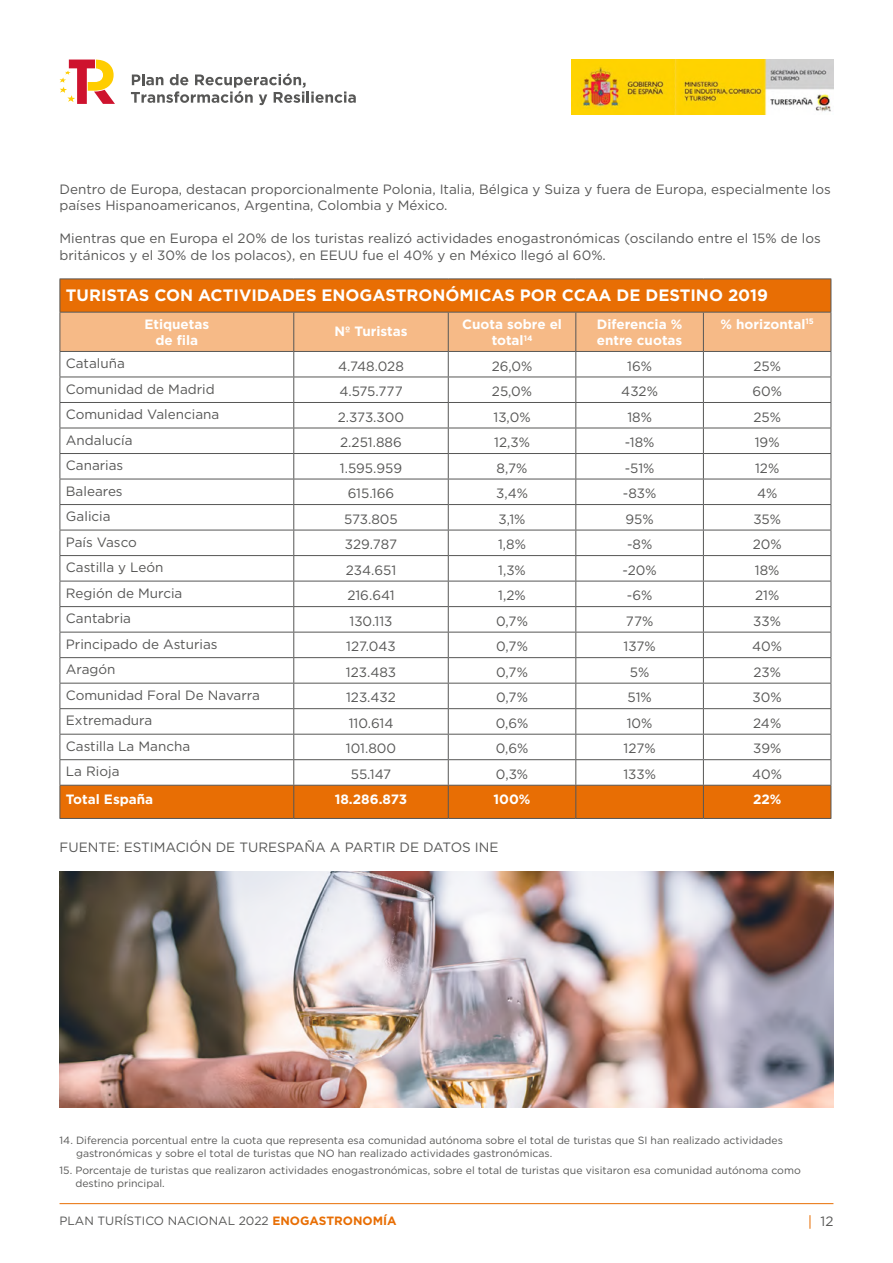
<style>
.page{position:relative;width:893px;height:1263px;background:#fff}
.page>*{position:absolute;margin:0;border:0;box-sizing:border-box;transform-origin:0 0}
.t1{font:700 16.5px "Gotham";color:#fff}
.t2{font:13.5px/16.5px "Gotham";color:#575756}
.t3{font:700 13.5px/16.5px "Gotham";color:#fff;text-align:center}
.t4{font:12px "Gotham";color:#575756}
.t5{font:10.5px/13.5px "Gotham";color:#575756}
.s1{font-weight:700;color:#e86e04}
</style>
<div class="page">
<svg style="left:810px;top:1215px;width:1px;height:14px"></svg>
<hr style="left:60px;top:1203px;width:773px;height:1px;background:#e86e04">
<img style="left:571px;top:60px;width:262px;height:54px">
<svg style="left:131px;top:73px;width:225px;height:32px"></svg>
<svg style="left:60px;top:60px;width:55px;height:44px"></svg>
<div style="left:61px;top:280px;width:770px;height:538px;background:#e86e04"></div>
<hr style="left:60px;top:279px;width:234px;height:1px;background:#575756">
<hr style="left:60px;top:279px;width:1px;height:33px;background:#575756">
<hr style="left:294px;top:279px;width:154px;height:1px;background:#575756">
<hr style="left:448px;top:279px;width:128px;height:1px;background:#575756">
<hr style="left:576px;top:279px;width:127px;height:1px;background:#575756">
<hr style="left:703px;top:279px;width:128px;height:1px;background:#575756">
<hr style="left:831px;top:279px;width:1px;height:33px;background:#575756">
<svg style="left:60px;top:312px;width:772px;height:473px"></svg>
<hr style="left:60px;top:785px;width:234px;height:1px;background:#575756">
<hr style="left:60px;top:785px;width:1px;height:33px;background:#575756">
<hr style="left:294px;top:785px;width:154px;height:1px;background:#575756">
<hr style="left:293px;top:785px;width:1px;height:33px;background:#575756">
<hr style="left:448px;top:785px;width:128px;height:1px;background:#575756">
<hr style="left:448px;top:785px;width:1px;height:33px;background:#575756">
<hr style="left:576px;top:785px;width:127px;height:1px;background:#575756">
<hr style="left:575px;top:785px;width:1px;height:33px;background:#575756">
<hr style="left:703px;top:785px;width:128px;height:1px;background:#575756">
<hr style="left:703px;top:785px;width:1px;height:33px;background:#575756">
<hr style="left:831px;top:785px;width:1px;height:33px;background:#575756">
<hr style="left:60px;top:818px;width:234px;height:1px;background:#575756">
<hr style="left:294px;top:818px;width:154px;height:1px;background:#575756">
<hr style="left:448px;top:818px;width:128px;height:1px;background:#575756">
<hr style="left:576px;top:818px;width:127px;height:1px;background:#575756">
<hr style="left:703px;top:818px;width:128px;height:1px;background:#575756">
<img style="left:60px;top:872px;width:773px;height:235px">
<p class="t2" style="left:60px;top:180px;width:773px">Dentro de Europa, destacan proporcionalmente Polonia, Italia, Bélgica y Suiza y fuera de Europa, especialmente los países Hispanoamericanos, Argentina, Colombia y México.</p>
<p class="t2" style="left:60px;top:230px;width:763px">Mientras que en Europa el 20% de los turistas realizó actividades enogastronómicas (oscilando entre el 15% de los británicos y el 30% de los polacos), en EEUU fue el 40% y en México llegó al 60%.</p>
<p class="t1" style="left:66px;top:284px;width:704px">TURISTAS CON ACTIVIDADES ENOGASTRONÓMICAS POR CCAA DE DESTINO 2019</p>
<p class="t3" style="left:144px;top:316px;width:66px">Etiquetas de fila</p>
<p class="t3" style="left:334px;top:323px;width:75px">Nº Turistas</p>
<p class="t3" style="left:462px;top:316px;width:101px">Cuota sobre el total<sup>14</sup></p>
<p class="t3" style="left:597px;top:316px;width:87px;text-align:left">Diferencia % entre cuotas</p>
<p class="t3" style="left:720px;top:316px;width:95px">% horizontal<sup>15</sup></p>
<p class="t2" style="left:66px;top:355px;width:60px">Cataluña</p>
<p class="t2" style="left:338px;top:357px;width:67px">4.748.028</p>
<p class="t2" style="left:492px;top:357px;width:42px">26,0%</p>
<p class="t2" style="left:627px;top:357px;width:26px">16%</p>
<p class="t2" style="left:753px;top:357px;width:29px">25%</p>
<p class="t2" style="left:66px;top:380px;width:150px">Comunidad de Madrid</p>
<p class="t2" style="left:339px;top:383px;width:65px">4.575.777</p>
<p class="t2" style="left:492px;top:383px;width:42px">25,0%</p>
<p class="t2" style="left:621px;top:383px;width:38px">432%</p>
<p class="t2" style="left:752px;top:383px;width:31px">60%</p>
<p class="t2" style="left:66px;top:406px;width:155px">Comunidad Valenciana</p>
<p class="t2" style="left:338px;top:408px;width:68px">2.373.300</p>
<p class="t2" style="left:493px;top:408px;width:39px">13,0%</p>
<p class="t2" style="left:627px;top:408px;width:26px">18%</p>
<p class="t2" style="left:753px;top:408px;width:29px">25%</p>
<p class="t2" style="left:66px;top:431px;width:68px">Andalucía</p>
<p class="t2" style="left:340px;top:434px;width:63px">2.251.886</p>
<p class="t2" style="left:494px;top:434px;width:37px">12,3%</p>
<p class="t2" style="left:625px;top:434px;width:31px">-18%</p>
<p class="t2" style="left:755px;top:434px;width:26px">19%</p>
<p class="t2" style="left:66px;top:457px;width:59px">Canarias</p>
<p class="t2" style="left:340px;top:459px;width:64px">1.595.959</p>
<p class="t2" style="left:497px;top:459px;width:32px">8,7%</p>
<p class="t2" style="left:625px;top:459px;width:31px">-51%</p>
<p class="t2" style="left:755px;top:459px;width:26px">12%</p>
<p class="t2" style="left:66px;top:482px;width:58px">Baleares</p>
<p class="t2" style="left:348px;top:485px;width:48px">615.166</p>
<p class="t2" style="left:496px;top:485px;width:33px">3,4%</p>
<p class="t2" style="left:623px;top:485px;width:35px">-83%</p>
<p class="t2" style="left:757px;top:485px;width:22px">4%</p>
<p class="t2" style="left:66px;top:508px;width:46px">Galicia</p>
<p class="t2" style="left:344px;top:510px;width:55px">573.805</p>
<p class="t2" style="left:499px;top:510px;width:28px">3,1%</p>
<p class="t2" style="left:625px;top:510px;width:30px">95%</p>
<p class="t2" style="left:753px;top:510px;width:29px">35%</p>
<p class="t2" style="left:66px;top:533px;width:72px">País Vasco</p>
<p class="t2" style="left:345px;top:536px;width:54px">329.787</p>
<p class="t2" style="left:498px;top:536px;width:29px">1,8%</p>
<p class="t2" style="left:627px;top:536px;width:27px">-8%</p>
<p class="t2" style="left:753px;top:536px;width:30px">20%</p>
<p class="t2" style="left:66px;top:559px;width:99px">Castilla y León</p>
<p class="t2" style="left:346px;top:561px;width:52px">234.651</p>
<p class="t2" style="left:498px;top:561px;width:29px">1,3%</p>
<p class="t2" style="left:622px;top:561px;width:36px">-20%</p>
<p class="t2" style="left:755px;top:561px;width:26px">18%</p>
<p class="t2" style="left:66px;top:584px;width:118px">Región de Murcia</p>
<p class="t2" style="left:347px;top:587px;width:49px">216.641</p>
<p class="t2" style="left:498px;top:587px;width:29px">1,2%</p>
<p class="t2" style="left:627px;top:587px;width:27px">-6%</p>
<p class="t2" style="left:755px;top:587px;width:26px">21%</p>
<p class="t2" style="left:66px;top:610px;width:67px">Cantabria</p>
<p class="t2" style="left:349px;top:612px;width:45px">130.113</p>
<p class="t2" style="left:496px;top:612px;width:33px">0,7%</p>
<p class="t2" style="left:626px;top:612px;width:29px">77%</p>
<p class="t2" style="left:753px;top:612px;width:29px">33%</p>
<p class="t2" style="left:66px;top:635px;width:153px">Principado de Asturias</p>
<p class="t2" style="left:346px;top:638px;width:51px">127.043</p>
<p class="t2" style="left:496px;top:638px;width:33px">0,7%</p>
<p class="t2" style="left:624px;top:638px;width:34px">137%</p>
<p class="t2" style="left:752px;top:638px;width:31px">40%</p>
<p class="t2" style="left:66px;top:661px;width:51px">Aragón</p>
<p class="t2" style="left:346px;top:663px;width:52px">123.483</p>
<p class="t2" style="left:496px;top:663px;width:33px">0,7%</p>
<p class="t2" style="left:630px;top:663px;width:21px">5%</p>
<p class="t2" style="left:753px;top:663px;width:29px">23%</p>
<p class="t2" style="left:66px;top:686px;width:195px">Comunidad Foral De Navarra</p>
<p class="t2" style="left:346px;top:689px;width:51px">123.432</p>
<p class="t2" style="left:496px;top:689px;width:33px">0,7%</p>
<p class="t2" style="left:627px;top:689px;width:26px">51%</p>
<p class="t2" style="left:753px;top:689px;width:31px">30%</p>
<p class="t2" style="left:66px;top:712px;width:88px">Extremadura</p>
<p class="t2" style="left:349px;top:714px;width:46px">110.614</p>
<p class="t2" style="left:496px;top:714px;width:34px">0,6%</p>
<p class="t2" style="left:627px;top:714px;width:27px">10%</p>
<p class="t2" style="left:753px;top:714px;width:30px">24%</p>
<p class="t2" style="left:66px;top:737px;width:126px">Castilla La Mancha</p>
<p class="t2" style="left:346px;top:740px;width:52px">101.800</p>
<p class="t2" style="left:496px;top:740px;width:34px">0,6%</p>
<p class="t2" style="left:624px;top:740px;width:34px">127%</p>
<p class="t2" style="left:753px;top:740px;width:30px">39%</p>
<p class="t2" style="left:66px;top:763px;width:55px">La Rioja</p>
<p class="t2" style="left:351px;top:765px;width:42px">55.147</p>
<p class="t2" style="left:496px;top:765px;width:34px">0,3%</p>
<p class="t2" style="left:623px;top:765px;width:34px">133%</p>
<p class="t2" style="left:752px;top:765px;width:31px">40%</p>
<p class="t3" style="left:66px;top:791px;width:89px">Total España</p>
<p class="t3" style="left:335px;top:791px;width:74px">18.286.873</p>
<p class="t3" style="left:494px;top:791px;width:39px">100%</p>
<p class="t3" style="left:753px;top:791px;width:30px">22%</p>
<p class="t2" style="left:60px;top:838px;width:440px">FUENTE: ESTIMACIÓN DE TURESPAÑA A PARTIR DE DATOS INE</p>
<p class="t5" style="left:76px;top:1133px;width:708px;text-indent:-17px">14. Diferencia porcentual entre la cuota que representa esa comunidad autónoma sobre el total de turistas que SI han realizado actividades gastronómicas y sobre el total de turistas que NO han realizado actividades gastronómicas.</p>
<p class="t5" style="left:75px;top:1163px;width:727px;text-indent:-16px">15. Porcentaje de turistas que realizaron actividades enogastronómicas, sobre el total de turistas que visitaron esa comunidad autónoma como destino principal.</p>
<p class="t4" style="left:60px;top:1213px;width:339px">PLAN TURÍSTICO NACIONAL 2022 <span class="s1">ENOGASTRONOMÍA</span></p>
<p class="t2" style="left:820px;top:1212px;width:14px">12</p>
</div>
